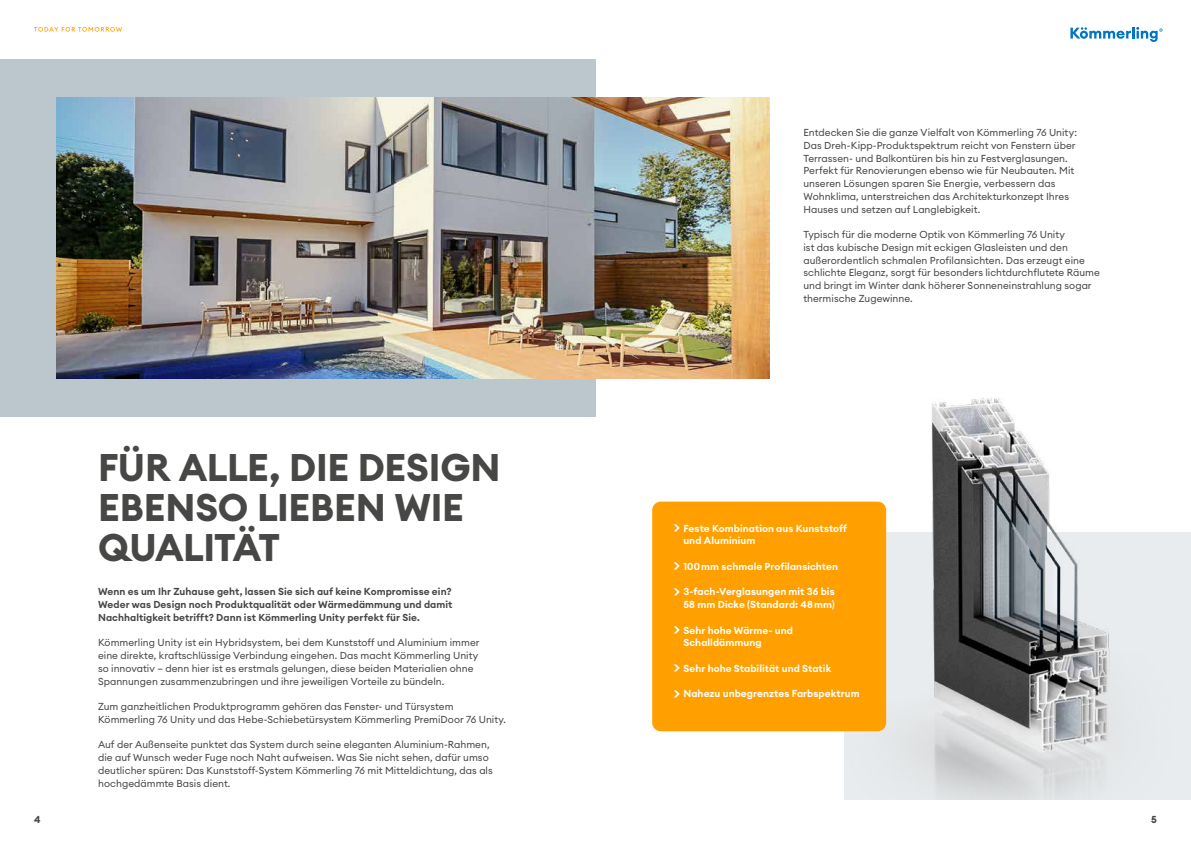
<style>
.page{position:relative;width:1191px;height:842px;background:#fff}
.page>*{position:absolute;margin:0;border:0;box-sizing:border-box;transform-origin:0 0}
.t1{font:700 38px/40px "Euclid Circular A";letter-spacing:-.01em;color:#474746}
.t2{font:10px/12.8px "Euclid Circular A";color:#474746}
.t3{font:600 10px/12.8px "Euclid Circular A";letter-spacing:.005em;color:#fff}
.t4{font:600 10px/12.8px "Euclid Circular A";letter-spacing:.005em;color:#474746;text-align:justify}
.t5{font:700 10px "Euclid Circular A";color:#474746}
.s1{font-size:14px}
</style>
<div class="page">
<div style="left:0;top:60px;width:595px;height:357px;background:#bcc6cd"></div>
<img style="left:57px;top:98px;width:712px;height:280px">
<img style="left:844px;top:397px;width:347px;height:402px">
<div style="left:652px;top:502px;width:234px;height:229px;background:#ffa000;border-radius:9px"></div>
<svg style="left:1070px;top:27px;width:92px;height:15px"></svg>
<svg style="left:34px;top:27px;width:88px;height:5px"></svg>
<h1 class="t1" style="left:98px;top:447px;width:404px">FÜR ALLE, DIE DESIGN<br>EBENSO LIEBEN WIE<br>QUALITÄT</h1>
<p class="t4" style="left:98px;top:585px;width:356px">Wenn es um Ihr Zuhause geht, lassen Sie sich auf keine Kompromisse ein?<br>Weder was Design noch Produktqualität oder Wärmedämmung und damit Nachhaltigkeit betrifft? Dann ist Kömmerling Unity perfekt für Sie.</p>
<p class="t2" style="left:98px;top:636px;width:383px">Kömmerling Unity ist ein Hybridsystem, bei dem Kunststoff und Aluminium immer eine direkte, kraftschlüssige Verbindung eingehen. Das macht Kömmerling Unity so innovativ – denn hier ist es erstmals gelungen, diese beiden Materialien ohne Spannungen zusammenzubringen und ihre jeweiligen Vorteile zu bündeln.</p>
<p class="t2" style="left:98px;top:700px;width:409px">Zum ganzheitlichen Produktprogramm gehören das Fenster- und Türsystem<br>Kömmerling 76 Unity und das Hebe-Schiebetürsystem Kömmerling PremiDoor 76 Unity.</p>
<p class="t2" style="left:98px;top:738px;width:396px">Auf der Außenseite punktet das System durch seine eleganten Aluminium-Rahmen, die auf Wunsch weder Fuge noch Naht aufweisen. Was Sie nicht sehen, dafür umso deutlicher spüren: Das Kunststoff-System Kömmerling 76 mit Mitteldichtung, das als hochgedämmte Basis dient.</p>
<p class="t2" style="left:803px;top:126px;width:275px">Entdecken Sie die ganze Vielfalt von Kömmerling 76 Unity:<br>Das Dreh-Kipp-Produktspektrum reicht von Fenstern über Terrassen- und Balkontüren bis hin zu Festverglasungen.<br>Perfekt für Renovierungen ebenso wie für Neubauten. Mit unseren Lösungen sparen Sie Energie, verbessern das Wohnklima, unterstreichen das Architekturkonzept Ihres Hauses und setzen auf Langlebigkeit.</p>
<p class="t2" style="left:803px;top:228px;width:298px">Typisch für die moderne Optik von Kömmerling 76 Unity<br>ist das kubische Design mit eckigen Glasleisten und den außerordentlich schmalen Profilansichten. Das erzeugt eine schlichte Eleganz, sorgt für besonders lichtdurchflutete Räume und bringt im Winter dank höherer Sonneneinstrahlung sogar thermische Zugewinne.</p>
<p class="t3" style="left:683px;top:522px;width:165px;text-indent:-10px"><span class="s1">&gt;</span> Feste Kombination aus Kunststoff und Aluminium</p>
<p class="t3" style="left:673px;top:560px;width:166px"><span class="s1">&gt;</span> 100 mm schmale Profilansichten</p>
<p class="t3" style="left:673px;top:585px;width:163px;text-align:right"><span class="s1">&gt;</span> 3-fach-Verglasungen mit 36 bis<br>58 mm Dicke (Standard: 48 mm)</p>
<p class="t3" style="left:683px;top:624px;width:111px;text-indent:-10px"><span class="s1">&gt;</span> Sehr hohe Wärme- und<br>Schalldämmung</p>
<p class="t3" style="left:673px;top:662px;width:159px"><span class="s1">&gt;</span> Sehr hohe Stabilität und Statik</p>
<p class="t3" style="left:673px;top:687px;width:188px"><span class="s1">&gt;</span> Nahezu unbegrenztes Farbspektrum</p>
<p class="t5" style="left:34px;top:813px;width:8px">4</p>
<p class="t5" style="left:1151px;top:813px;width:7px">5</p>
</div>
